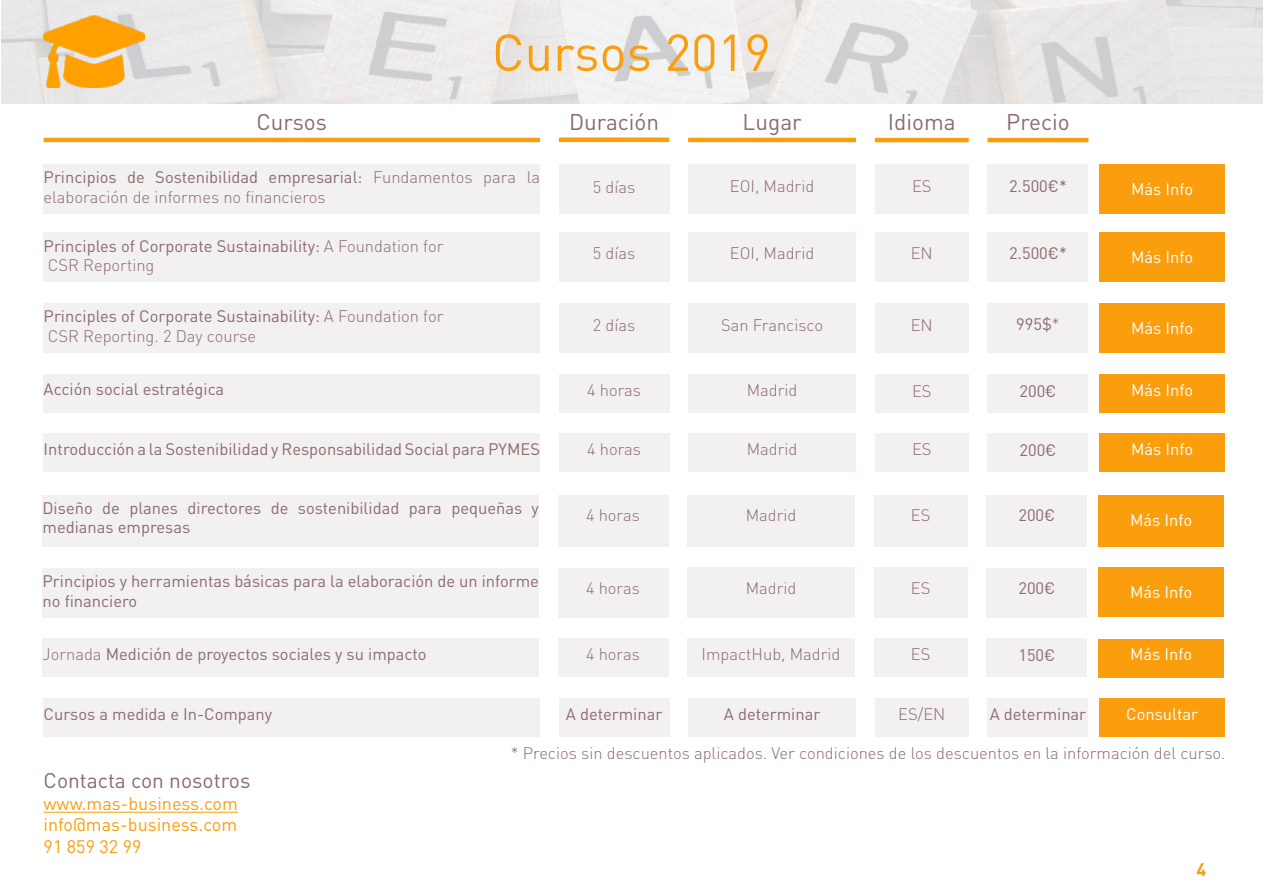
<style>
.page{position:relative;width:1263px;height:893px;background:#fff}
.page>*{position:absolute;margin:0;border:0;box-sizing:border-box;transform-origin:0 0}
.t1{font:51px "DIN Pro";color:#fa9e0d}
.t2{font:22.5px "DIN Pro";color:#8a6b70}
.t3{font:21px "DIN Pro";color:#8a6b70}
.t4{font:18px "DIN Pro";color:#fa9e0d}
.t5{font:700 18px "DIN Pro";color:#fa9e0d}
.t6{font:16.5px/19.8px "DIN Pro";color:#8a6b70}
.t7{font:300 16.5px/19.8px "DIN Pro";color:#8a6b70}
.t8{font:16.5px "DIN Pro";color:#fff}
.s1{font-weight:400}
.s2{font-weight:300}
</style>
<div class="page">
<img style="left:1px;top:0;width:1262px;height:103px">
<img style="left:44px;top:16px;width:101px;height:71px">
<hr style="left:44px;top:138px;width:496px;height:4px;background:#fa9e0d">
<hr style="left:559px;top:138px;width:110px;height:4px;background:#fa9e0d">
<hr style="left:987px;top:138px;width:101px;height:4px;background:#fa9e0d">
<hr style="left:875px;top:138px;width:94px;height:4px;background:#fa9e0d">
<hr style="left:688px;top:138px;width:168px;height:4px;background:#fa9e0d">
<div style="left:44px;top:164px;width:496px;height:50px;background:#f3f0f0"></div>
<div style="left:559px;top:164px;width:110px;height:50px;background:#f3f0f0"></div>
<div style="left:688px;top:164px;width:168px;height:50px;background:#f3f0f0"></div>
<div style="left:875px;top:164px;width:94px;height:50px;background:#f3f0f0"></div>
<div style="left:987px;top:164px;width:101px;height:50px;background:#f3f0f0"></div>
<div style="left:1099px;top:164px;width:126px;height:50px;background:#fa9e0d"></div>
<div style="left:44px;top:303px;width:496px;height:50px;background:#f3f0f0"></div>
<div style="left:559px;top:303px;width:110px;height:50px;background:#f3f0f0"></div>
<div style="left:688px;top:303px;width:168px;height:50px;background:#f3f0f0"></div>
<div style="left:875px;top:303px;width:94px;height:50px;background:#f3f0f0"></div>
<div style="left:987px;top:303px;width:101px;height:50px;background:#f3f0f0"></div>
<div style="left:1099px;top:303px;width:126px;height:50px;background:#fa9e0d"></div>
<div style="left:44px;top:232px;width:496px;height:50px;background:#f3f0f0"></div>
<div style="left:559px;top:232px;width:110px;height:50px;background:#f3f0f0"></div>
<div style="left:688px;top:232px;width:168px;height:50px;background:#f3f0f0"></div>
<div style="left:875px;top:232px;width:94px;height:50px;background:#f3f0f0"></div>
<div style="left:987px;top:232px;width:101px;height:50px;background:#f3f0f0"></div>
<div style="left:43px;top:639px;width:496px;height:38px;background:#f3f0f0"></div>
<div style="left:558px;top:639px;width:110px;height:38px;background:#f3f0f0"></div>
<div style="left:687px;top:639px;width:168px;height:38px;background:#f3f0f0"></div>
<div style="left:874px;top:639px;width:94px;height:38px;background:#f3f0f0"></div>
<div style="left:986px;top:639px;width:101px;height:38px;background:#f3f0f0"></div>
<div style="left:44px;top:374px;width:496px;height:38px;background:#f3f0f0"></div>
<div style="left:559px;top:374px;width:110px;height:38px;background:#f3f0f0"></div>
<div style="left:688px;top:374px;width:168px;height:38px;background:#f3f0f0"></div>
<div style="left:875px;top:374px;width:94px;height:38px;background:#f3f0f0"></div>
<div style="left:987px;top:374px;width:101px;height:38px;background:#f3f0f0"></div>
<div style="left:44px;top:434px;width:496px;height:38px;background:#f3f0f0"></div>
<div style="left:559px;top:434px;width:110px;height:38px;background:#f3f0f0"></div>
<div style="left:688px;top:434px;width:168px;height:38px;background:#f3f0f0"></div>
<div style="left:875px;top:434px;width:94px;height:38px;background:#f3f0f0"></div>
<div style="left:987px;top:434px;width:101px;height:38px;background:#f3f0f0"></div>
<div style="left:1099px;top:232px;width:126px;height:50px;background:#fa9e0d"></div>
<div style="left:1098px;top:639px;width:126px;height:38px;background:#fa9e0d"></div>
<div style="left:1099px;top:374px;width:126px;height:38px;background:#fa9e0d"></div>
<div style="left:1099px;top:434px;width:126px;height:38px;background:#fa9e0d"></div>
<div style="left:43px;top:495px;width:496px;height:51px;background:#f3f0f0"></div>
<div style="left:558px;top:495px;width:110px;height:51px;background:#f3f0f0"></div>
<div style="left:687px;top:495px;width:168px;height:51px;background:#f3f0f0"></div>
<div style="left:874px;top:495px;width:94px;height:51px;background:#f3f0f0"></div>
<div style="left:986px;top:495px;width:101px;height:51px;background:#f3f0f0"></div>
<div style="left:1098px;top:495px;width:126px;height:51px;background:#fa9e0d"></div>
<div style="left:43px;top:568px;width:496px;height:50px;background:#f3f0f0"></div>
<div style="left:558px;top:568px;width:110px;height:50px;background:#f3f0f0"></div>
<div style="left:687px;top:568px;width:168px;height:50px;background:#f3f0f0"></div>
<div style="left:874px;top:568px;width:94px;height:50px;background:#f3f0f0"></div>
<div style="left:986px;top:568px;width:101px;height:50px;background:#f3f0f0"></div>
<div style="left:1098px;top:568px;width:126px;height:49px;background:#fa9e0d"></div>
<hr style="left:44px;top:812px;width:194px;height:1px;background:#fa9e0d">
<div style="left:44px;top:698px;width:496px;height:39px;background:#f3f0f0"></div>
<div style="left:559px;top:698px;width:110px;height:39px;background:#f3f0f0"></div>
<div style="left:688px;top:698px;width:168px;height:39px;background:#f3f0f0"></div>
<div style="left:875px;top:698px;width:94px;height:39px;background:#f3f0f0"></div>
<div style="left:987px;top:698px;width:101px;height:39px;background:#f3f0f0"></div>
<div style="left:1099px;top:699px;width:126px;height:38px;background:#fa9e0d"></div>
<p class="t1" style="left:492px;top:18px;width:280px">Cursos 2019</p>
<p class="t2" style="left:257px;top:106px;width:72px">Cursos</p>
<p class="t2" style="left:569px;top:106px;width:92px">Duración</p>
<p class="t2" style="left:742px;top:106px;width:61px">Lugar</p>
<p class="t2" style="left:888px;top:106px;width:69px">Idioma</p>
<p class="t2" style="left:1006px;top:106px;width:65px">Precio</p>
<p class="t7" style="left:44px;top:167px;width:498px"><span class="s1">Principios de Sostenibilidad empresarial:</span> Fundamentos para la elaboración de informes no financieros</p>
<p class="t7" style="left:593px;top:177px;width:44px">5 días</p>
<p class="t7" style="left:730px;top:175px;width:86px">EOI, Madrid</p>
<p class="t7" style="left:912px;top:175px;width:21px">ES</p>
<p class="t6" style="left:1009px;top:175px;width:59px">2.500€*</p>
<p class="t6" style="left:44px;top:235px;width:401px">Principles of Corporate Sustainability: <span class="s2">A Foundation for</span></p>
<p class="t7" style="left:48px;top:255px;width:108px">CSR Reporting</p>
<p class="t7" style="left:593px;top:242px;width:44px">5 días</p>
<p class="t7" style="left:730px;top:242px;width:86px">EOI, Madrid</p>
<p class="t7" style="left:911px;top:242px;width:24px">EN</p>
<p class="t6" style="left:1009px;top:242px;width:59px">2.500€*</p>
<p class="t6" style="left:44px;top:306px;width:401px">Principles of Corporate Sustainability: <span class="s2">A Foundation for</span></p>
<p class="t7" style="left:48px;top:326px;width:210px">CSR Reporting. 2 Day course</p>
<p class="t7" style="left:593px;top:314px;width:44px">2 días</p>
<p class="t7" style="left:721px;top:314px;width:104px">San Francisco</p>
<p class="t7" style="left:911px;top:314px;width:24px">EN</p>
<p class="t6" style="left:1016px;top:313px;width:45px">995$<span class="s2">*</span></p>
<p class="t6" style="left:44px;top:379px;width:182px">Acción social estratégica</p>
<p class="t7" style="left:587px;top:379px;width:55px">4 horas</p>
<p class="t7" style="left:747px;top:379px;width:52px">Madrid</p>
<p class="t7" style="left:912px;top:380px;width:21px">ES</p>
<p class="t6" style="left:1019px;top:380px;width:39px">200€</p>
<p class="t6" style="left:44px;top:438px;width:498px">Introducción a la Sostenibilidad y Responsabilidad Social para PYMES</p>
<p class="t7" style="left:587px;top:438px;width:55px">4 horas</p>
<p class="t7" style="left:747px;top:438px;width:52px">Madrid</p>
<p class="t7" style="left:912px;top:439px;width:21px">ES</p>
<p class="t6" style="left:1019px;top:439px;width:39px">200€</p>
<p class="t8" style="left:1131px;top:177px;width:63px">Más Info</p>
<p class="t8" style="left:1131px;top:246px;width:63px">Más Info</p>
<p class="t8" style="left:1131px;top:316px;width:63px">Más Info</p>
<p class="t8" style="left:1131px;top:379px;width:63px">Más Info</p>
<p class="t8" style="left:1131px;top:438px;width:63px">Más Info</p>
<p class="t6" style="left:43px;top:497px;width:498px">Diseño de planes directores de sostenibilidad para pequeñas y medianas empresas</p>
<p class="t7" style="left:586px;top:504px;width:55px">4 horas</p>
<p class="t7" style="left:746px;top:504px;width:52px">Madrid</p>
<p class="t7" style="left:911px;top:504px;width:21px">ES</p>
<p class="t6" style="left:1018px;top:504px;width:39px">200€</p>
<p class="t8" style="left:1130px;top:508px;width:63px">Más Info</p>
<p class="t6" style="left:43px;top:571px;width:498px">Principios y herramientas básicas para la elaboración de un informe no financiero</p>
<p class="t7" style="left:586px;top:578px;width:55px">4 horas</p>
<p class="t7" style="left:746px;top:578px;width:52px">Madrid</p>
<p class="t7" style="left:911px;top:578px;width:21px">ES</p>
<p class="t6" style="left:1018px;top:578px;width:39px">200€</p>
<p class="t8" style="left:1130px;top:580px;width:63px">Más Info</p>
<p class="t6" style="left:43px;top:643px;width:386px"><span class="s2">Jornada</span> Medición de proyectos sociales y su impacto</p>
<p class="t7" style="left:586px;top:643px;width:55px">4 horas</p>
<p class="t7" style="left:701px;top:643px;width:140px">ImpactHub, Madrid</p>
<p class="t7" style="left:911px;top:644px;width:21px">ES</p>
<p class="t6" style="left:1018px;top:644px;width:39px">150€</p>
<p class="t8" style="left:1130px;top:643px;width:63px">Más Info</p>
<p class="t6" style="left:44px;top:703px;width:230px">Cursos a medida e In-Company</p>
<p class="t6" style="left:566px;top:703px;width:98px">A determinar</p>
<p class="t6" style="left:724px;top:703px;width:98px">A determinar</p>
<p class="t7" style="left:898px;top:704px;width:49px">ES/EN</p>
<p class="t6" style="left:990px;top:704px;width:98px">A determinar</p>
<p class="t8" style="left:1126px;top:703px;width:73px">Consultar</p>
<p class="t3" style="left:44px;top:766px;width:208px">Contacta con nosotros</p>
<p class="t4" style="left:44px;top:791px;width:196px">www.mas-business.com</p>
<p class="t4" style="left:44px;top:813px;width:195px">info@mas-business.com</p>
<p class="t4" style="left:44px;top:834px;width:100px">91 859 32 99</p>
<p class="t7" style="left:511px;top:743px;width:716px">* Precios sin descuentos aplicados. Ver condiciones de los descuentos en la información del curso.</p>
<p class="t5" style="left:1196px;top:857px;width:11px">4</p>
</div>
